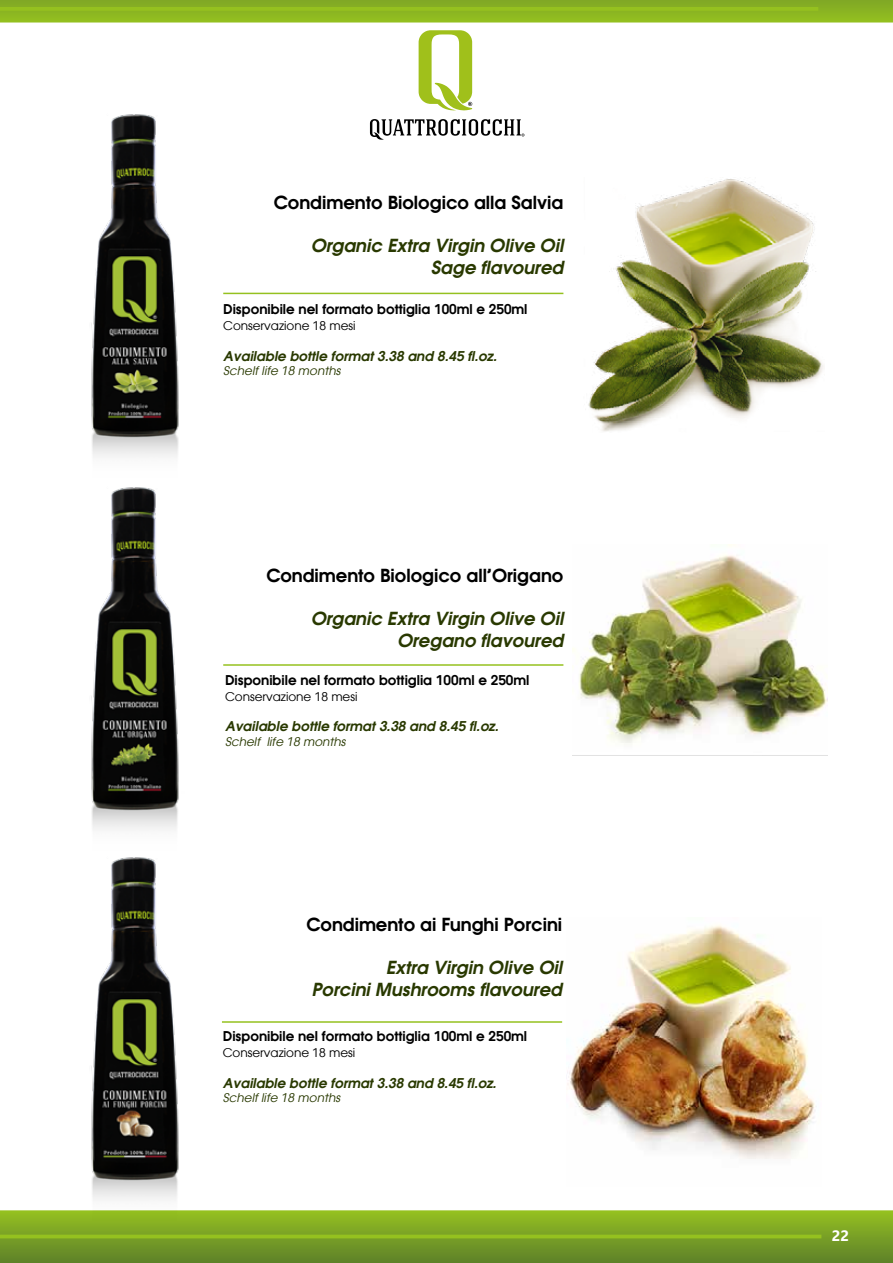
<style>
.page{position:relative;width:893px;height:1263px;background:#fff}
.page>*{position:absolute;margin:0;border:0;box-sizing:border-box;transform-origin:0 0}
.t1{font:italic 600 18px/21.6px "Atlanta";color:#293900;text-align:right}
.t2{font:600 18px "Atlanta";color:#000}
.t3{font:700 15px "Segoe UI";color:#fff}
.t4{font:600 13.5px "Atlanta";color:#000}
.t5{font:italic 600 13.5px "Atlanta";color:#293900}
.t6{font:12px "Atlanta";color:#000}
.t7{font:italic 12px "Atlanta";color:#293900}
</style>
<div class="page">
<svg style="left:419px;top:30px;width:53px;height:80px"></svg>
<svg style="left:0;top:0;width:893px;height:22px;background:#8ab422"></svg>
<svg style="left:0;top:1210px;width:893px;height:53px;background:#79a026"></svg>
<svg style="left:0;top:1234px;width:821px;height:4px;background:#90bc20"></svg>
<hr style="left:0;top:7px;width:818px;height:4px;background:#95c11f">
<svg style="left:370px;top:119px;width:154px;height:21px"></svg>
<img style="left:91px;top:114px;width:88px;height:343px">
<img style="left:588px;top:179px;width:236px;height:253px">
<hr style="left:223px;top:293px;width:340px;height:1px;background:#95c11f">
<img style="left:91px;top:487px;width:88px;height:343px">
<img style="left:572px;top:544px;width:255px;height:212px">
<hr style="left:223px;top:664px;width:340px;height:2px;background:#95c11f">
<img style="left:84px;top:857px;width:100px;height:374px">
<img style="left:567px;top:925px;width:248px;height:234px">
<hr style="left:222px;top:1021px;width:340px;height:2px;background:#95c11f">
<p class="t2" style="left:274px;top:190px;width:291px">Condimento Biologico alla Salvia</p>
<p class="t1" style="left:311px;top:234px;width:254px">Organic Extra Virgin Olive Oil<br>Sage flavoured</p>
<p class="t4" style="left:223px;top:299px;width:306px">Disponibile nel formato bottiglia 100ml e 250ml</p>
<p class="t6" style="left:223px;top:317px;width:134px">Conservazione 18 mesi</p>
<p class="t5" style="left:223px;top:346px;width:275px">Available bottle format 3.38 and 8.45 fl.oz.</p>
<p class="t7" style="left:223px;top:362px;width:119px">Schelf life 18 months</p>
<p class="t2" style="left:266px;top:563px;width:298px">Condimento Biologico all’Origano</p>
<p class="t1" style="left:311px;top:607px;width:254px">Organic Extra Virgin Olive Oil<br>Oregano flavoured</p>
<p class="t4" style="left:225px;top:670px;width:306px">Disponibile nel formato bottiglia 100ml e 250ml</p>
<p class="t6" style="left:225px;top:688px;width:134px">Conservazione 18 mesi</p>
<p class="t5" style="left:225px;top:717px;width:275px">Available bottle format 3.38 and 8.45 fl.oz.</p>
<p class="t7" style="left:225px;top:733px;width:122px">Schelf life 18 months</p>
<p class="t2" style="left:306px;top:912px;width:257px">Condimento ai Funghi Porcini</p>
<p class="t1" style="left:312px;top:956px;width:252px">Extra Virgin Olive Oil<br>Porcini Mushrooms flavoured</p>
<p class="t4" style="left:223px;top:1026px;width:306px">Disponibile nel formato bottiglia 100ml e 250ml</p>
<p class="t6" style="left:223px;top:1044px;width:134px">Conservazione 18 mesi</p>
<p class="t5" style="left:223px;top:1073px;width:275px">Available bottle format 3.38 and 8.45 fl.oz.</p>
<p class="t7" style="left:223px;top:1089px;width:119px">Schelf life 18 months</p>
<p class="t3" style="left:832px;top:1221px;width:19px">22</p>
</div>
